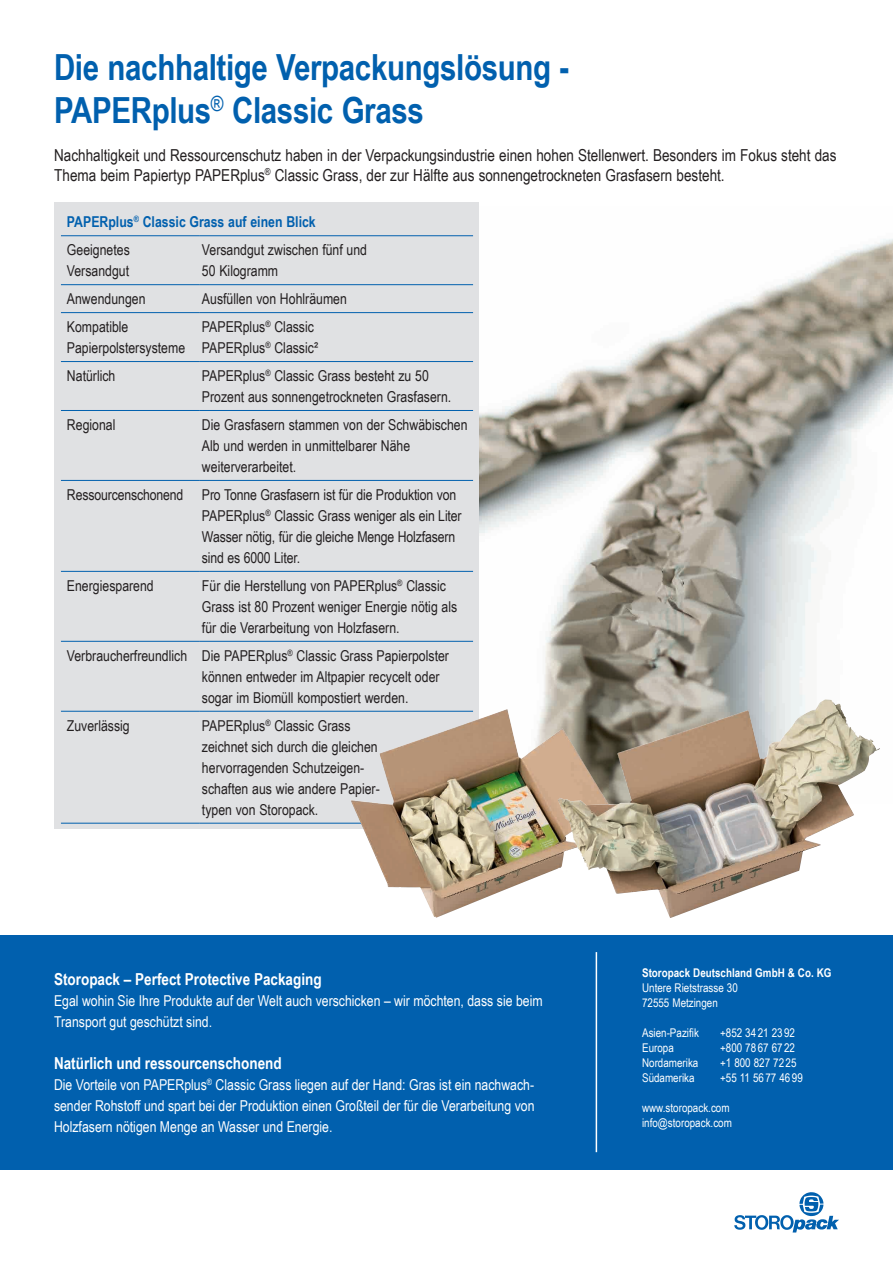
<style>
.page{position:relative;width:893px;height:1263px;background:#fff}
.page>*{position:absolute;margin:0;border:0;box-sizing:border-box;transform-origin:0 0}
.t1{font:700 36px "Arial Narrow";letter-spacing:-.01em;color:#0160ae}
.Spezifikation{font:16.5px/19.8px "Arial Narrow";color:#231f20}
.t2{font:700 16.5px "Arial Narrow";color:#fff}
.Bullet_Points{font:15px/21px "Arial Narrow";color:#231f20}
.t3{font:15px/21px "Arial Narrow";color:#fff}
.Spezifikation-2{font:15px/21px "Arial Narrow";color:#231f20}
.Spezifikation-3{font:700 15px "Arial Narrow";color:#0160ae}
.t4{font:12px "Arial Narrow";color:#fff}
.t5{font:700 12px "Arial Narrow";color:#fff}
</style>
<div class="page">
<svg style="left:734px;top:1192px;width:105px;height:40px"></svg>
<img style="left:478px;top:206px;width:415px;height:597px">
<div style="left:54px;top:203px;width:424px;height:626px;background:#e0e1e3"></div>
<hr style="left:61px;top:235px;width:139px;height:1px;background:#0160ae">
<hr style="left:200px;top:235px;width:273px;height:1px;background:#0160ae">
<hr style="left:61px;top:284px;width:139px;height:1px;background:#0160ae">
<hr style="left:200px;top:284px;width:273px;height:1px;background:#0160ae">
<hr style="left:61px;top:312px;width:139px;height:1px;background:#0160ae">
<hr style="left:200px;top:312px;width:273px;height:1px;background:#0160ae">
<hr style="left:61px;top:361px;width:139px;height:1px;background:#0160ae">
<hr style="left:200px;top:361px;width:273px;height:1px;background:#0160ae">
<hr style="left:61px;top:571px;width:139px;height:1px;background:#0160ae">
<hr style="left:200px;top:571px;width:273px;height:1px;background:#0160ae">
<hr style="left:61px;top:641px;width:139px;height:1px;background:#0160ae">
<hr style="left:200px;top:641px;width:273px;height:1px;background:#0160ae">
<hr style="left:61px;top:711px;width:139px;height:1px;background:#0160ae">
<hr style="left:200px;top:711px;width:273px;height:1px;background:#0160ae">
<hr style="left:61px;top:823px;width:139px;height:1px;background:#0160ae">
<hr style="left:200px;top:823px;width:273px;height:1px;background:#0160ae">
<hr style="left:61px;top:410px;width:139px;height:1px;background:#0160ae">
<hr style="left:200px;top:410px;width:273px;height:1px;background:#0160ae">
<hr style="left:61px;top:480px;width:139px;height:1px;background:#0160ae">
<hr style="left:200px;top:480px;width:273px;height:1px;background:#0160ae">
<div style="left:0;top:935px;width:893px;height:235px;background:#0160ae"></div>
<img style="left:351px;top:709px;width:207px;height:209px">
<hr style="left:596px;top:952px;width:1px;height:200px;background:#fff">
<img style="left:558px;top:699px;width:267px;height:195px">
<p class="t1" style="left:54px;top:40px;width:517px">Die nachhaltige Verpackungslösung -</p>
<p class="t1" style="left:54px;top:83px;width:371px">PAPERplus<sup>®</sup> Classic Grass</p>
<p class="Spezifikation" style="left:54px;top:145px;width:784px">Nachhaltigkeit und Ressourcenschutz haben in der Verpackungsindustrie einen hohen Stellenwert. Besonders im Fokus steht das<br>Thema beim Papiertyp PAPERplus<sup>®</sup> Classic Grass, der zur Hälfte aus sonnengetrockneten Grasfasern besteht.</p>
<p class="Spezifikation-3" style="left:67px;top:211px;width:250px">PAPERplus<sup>®</sup> Classic Grass auf einen Blick</p>
<p class="Bullet_Points" style="left:67px;top:239px;width:64px">Geeignetes<br>Versandgut</p>
<p class="Bullet_Points" style="left:202px;top:239px;width:167px">Versandgut zwischen fünf und</p>
<p class="Bullet_Points" style="left:202px;top:260px;width:78px">50 Kilogramm</p>
<p class="Bullet_Points" style="left:67px;top:288px;width:80px">Anwendungen</p>
<p class="Bullet_Points" style="left:202px;top:288px;width:146px">Ausfüllen von Hohlräumen</p>
<p class="Bullet_Points" style="left:67px;top:316px;width:120px">Kompatible<br>Papierpolstersysteme</p>
<p class="Bullet_Points" style="left:202px;top:316px;width:114px">PAPERplus<sup>®</sup> Classic</p>
<p class="Bullet_Points" style="left:202px;top:337px;width:118px">PAPERplus<sup>®</sup> Classic²</p>
<p class="Bullet_Points" style="left:67px;top:365px;width:50px">Natürlich</p>
<p class="Bullet_Points" style="left:202px;top:365px;width:251px">PAPERplus<sup>®</sup> Classic Grass besteht zu 50<br>Prozent aus sonnengetrockneten Grasfasern.</p>
<p class="Bullet_Points" style="left:67px;top:414px;width:50px">Regional</p>
<p class="Bullet_Points" style="left:202px;top:414px;width:267px">Die Grasfasern stammen von der Schwäbischen<br>Alb und werden in unmittelbarer Nähe</p>
<p class="Bullet_Points" style="left:202px;top:456px;width:96px">weiterverarbeitet.</p>
<p class="Bullet_Points" style="left:67px;top:483px;width:118px">Ressourcenschonend</p>
<p class="Bullet_Points" style="left:202px;top:483px;width:261px">Pro Tonne Grasfasern ist für die Produktion von PAPERplus<sup>®</sup> Classic Grass weniger als ein Liter Wasser nötig, für die gleiche Menge Holzfasern sind es 6000 Liter.</p>
<p class="Bullet_Points" style="left:67px;top:574px;width:88px">Energiesparend</p>
<p class="Bullet_Points" style="left:202px;top:574px;width:257px">Für die Herstellung von PAPERplus<sup>®</sup> Classic<br>Grass ist 80 Prozent weniger Energie nötig als für die Verarbeitung von Holzfasern.</p>
<p class="Bullet_Points" style="left:67px;top:644px;width:122px">Verbraucherfreundlich</p>
<p class="Spezifikation-2" style="left:202px;top:644px;width:249px">Die PAPERplus<sup>®</sup> Classic Grass Papierpolster können entweder im Altpapier recycelt oder sogar im Biomüll kompostiert werden.</p>
<p class="Bullet_Points" style="left:67px;top:714px;width:64px">Zuverlässig</p>
<p class="Bullet_Points" style="left:202px;top:714px;width:150px">PAPERplus<sup>®</sup> Classic Grass</p>
<p class="Bullet_Points" style="left:202px;top:735px;width:177px">zeichnet sich durch die gleichen</p>
<p class="Bullet_Points" style="left:202px;top:756px;width:164px">hervorragenden Schutzeigen-</p>
<p class="Bullet_Points" style="left:202px;top:777px;width:179px">schaften aus wie andere Papier-</p>
<p class="Bullet_Points" style="left:202px;top:798px;width:118px">typen von Storopack.</p>
<p class="t2" style="left:54px;top:967px;width:269px">Storopack – Perfect Protective Packaging</p>
<p class="t3" style="left:54px;top:990px;width:490px">Egal wohin Sie Ihre Produkte auf der Welt auch verschicken – wir möchten, dass sie beim<br>Transport gut geschützt sind.</p>
<p class="t2" style="left:54px;top:1051px;width:229px">Natürlich und ressourcenschonend</p>
<p class="t3" style="left:54px;top:1074px;width:482px;text-align:justify">Die Vorteile von PAPERplus<sup>®</sup> Classic Grass liegen auf der Hand: Gras ist ein nachwach&shy;sender Rohstoff und spart bei der Produktion einen Großteil der für die Verarbeitung von Holzfasern nötigen Menge an Wasser und Energie.</p>
<p class="t5" style="left:642px;top:963px;width:191px">Storopack Deutschland GmbH &amp; Co. KG</p>
<p class="t4" style="left:642px;top:979px;width:97px">Untere Rietstrasse 30</p>
<p class="t4" style="left:642px;top:994px;width:77px">72555 Metzingen</p>
<p class="t4" style="left:642px;top:1024px;width:58px">Asien-Pazifik</p>
<p class="t4" style="left:720px;top:1024px;width:76px">+852 34 21 23 92</p>
<p class="t4" style="left:642px;top:1039px;width:33px">Europa</p>
<p class="t4" style="left:720px;top:1039px;width:76px">+800 78 67 67 22</p>
<p class="t4" style="left:642px;top:1054px;width:58px">Nordamerika</p>
<p class="t4" style="left:720px;top:1054px;width:78px">+1 800 827 72 25</p>
<p class="t4" style="left:642px;top:1069px;width:54px">Südamerika</p>
<p class="t4" style="left:720px;top:1069px;width:84px">+55 11 56 77 46 99</p>
<p class="t4" style="left:642px;top:1099px;width:89px">www.storopack.com</p>
<p class="t4" style="left:642px;top:1114px;width:91px">info@storopack.com</p>
</div>
